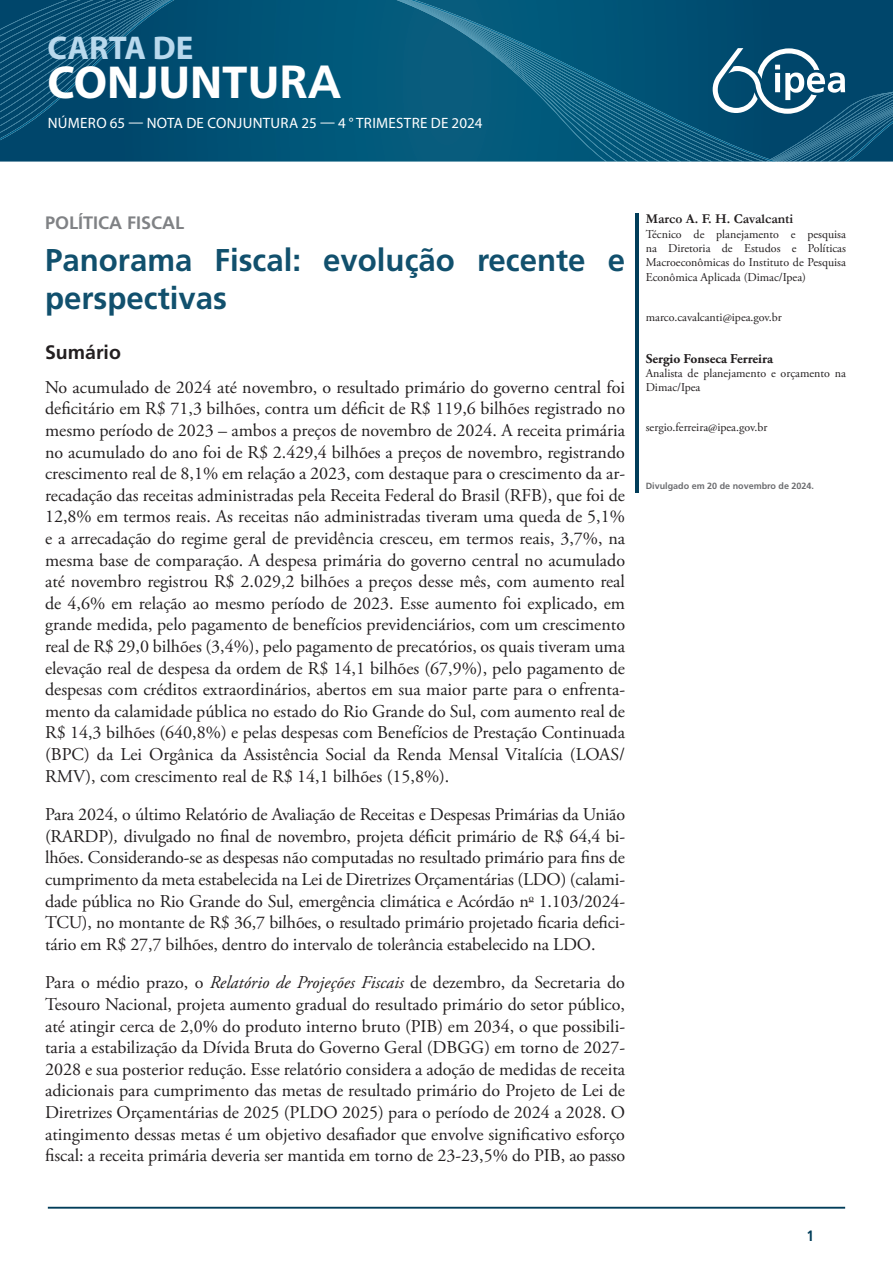
<style>
.page{position:relative;width:893px;height:1263px;background:#fff}
.page>*{position:absolute;margin:0;border:0;box-sizing:border-box;transform-origin:0 0}
.t1{font:700 46.5px "Myriad Pro";color:#fff}
.t2{font:700 33px "Myriad Pro";color:#b9d9ed}
.titulo-principal{font:700 31.5px/37.8px "Frutiger LT Pro";color:#11506d}
.t3{font:700 19.5px "Frutiger LT Pro";color:#231f20}
.corpo_de_texto{font:18px/21.6px "Adobe Garamond Pro";color:#231f20;text-align:justify}
.titulo-sessao{font:700 18px "Frutiger LT Pro";color:#808285}
.t4{font:15px "Myriad Pro";letter-spacing:.02em;color:#fff}
.t5{font:700 condensed 15px "Frutiger LT Pro";color:#013d59}
.t6{font:700 13.5px "Garamond";color:#231f20}
.nome_autor{font:700 13.5px "Adobe Garamond Pro";color:#231f20}
.cargo_autor{font:12px/14.4px "Adobe Garamond Pro";color:#231f20;text-align:justify}
.email_autor{font:12px "Adobe Garamond Pro";color:#231f20}
.Data_publicação{font:700 9px "Frutiger LT Pro";color:#6c6d70}
.s1{font-family:"Frutiger LT Pro"}
.s2{font-style:italic}
</style>
<div class="page">
<hr style="left:48px;top:1207px;width:797px;height:1px;background:#013d59">
<div style="left:777px;top:0;width:116px;height:48px;background:#00466b"></div>
<svg style="left:0;top:0;width:410px;height:162px;background:#015477"></svg>
<svg style="left:0;top:0;width:174px;height:140px;background:#084e72"></svg>
<svg style="left:410px;top:0;width:367px;height:162px;background:#095b7d"></svg>
<svg style="left:713px;top:48px;width:180px;height:114px;background:#256383"></svg>
<hr style="left:635px;top:213px;width:3px;height:280px;background:#013d59">
<h2 class="t2" style="left:48px;top:26px;width:147px">CARTA DE</h2>
<h1 class="t1" style="left:48px;top:52px;width:295px">CONJUNTU<span class="s1">RA</span></h1>
<p class="t4" style="left:48px;top:114px;width:436px">NÚMERO 65 — NOTA DE CONJUNTURA 25 — 4 ° TRIMESTRE DE 2024</p>
<p class="titulo-sessao" style="left:45px;top:212px;width:141px">POLÍTICA FISCAL</p>
<p class="titulo-principal" style="left:45px;top:241px;width:581px">Panorama Fiscal: evolução recente e perspectivas</p>
<p class="t3" style="left:45px;top:341px;width:77px">Sumário</p>
<p class="corpo_de_texto" style="left:45px;top:377px;width:582px">No acumulado de 2024 até novembro, o resultado primário do governo central foi deficitário em R$ 71,3 bilhões, contra um déficit de R$ 119,6 bilhões registrado no mesmo período de 2023 – ambos a preços de novembro de 2024. A receita primária no acumulado do ano foi de R$ 2.429,4 bilhões a preços de novembro, registrando crescimento real de 8,1% em relação a 2023, com destaque para o crescimento da ar&shy;recadação das receitas administradas pela Receita Federal do Brasil (RFB), que foi de 12,8% em termos reais. As receitas não administradas tiveram uma queda de 5,1% e a arrecadação do regime geral de previdência cresceu, em termos reais, 3,7%, na mesma base de comparação. A despesa primária do governo central no acumulado até novembro registrou R$ 2.029,2 bilhões a preços desse mês, com aumento real de 4,6% em relação ao mesmo período de 2023. Esse aumento foi explicado, em grande medida, pelo pagamento de benefícios previdenciários, com um crescimento real de R$ 29,0 bilhões (3,4%), pelo pagamento de precatórios, os quais tiveram uma elevação real de despesa da ordem de R$ 14,1 bilhões (67,9%), pelo pagamento de despesas com créditos extraordinários, abertos em sua maior parte para o enfrenta&shy;mento da calamidade pública no estado do Rio Grande do Sul, com aumento real de R$ 14,3 bilhões (640,8%) e pelas despesas com Benefícios de Prestação Continuada (BPC) da Lei Orgânica da Assistência Social da Renda Mensal Vitalícia (LOAS/ RMV), com crescimento real de R$ 14,1 bilhões (15,8%).</p>
<p class="corpo_de_texto" style="left:45px;top:804px;width:581px">Para 2024, o último Relatório de Avaliação de Receitas e Despesas Primárias da União (RARDP)<span class="s2">,</span> divulgado no final de novembro, projeta déficit primário de R$ 64,4 bi&shy;lhões. Considerando-se as despesas não computadas no resultado primário para fins de cumprimento da meta estabelecida na Lei de Diretrizes Orçamentárias (LDO) (calami&shy;dade pública no Rio Grande do Sul, emergência climática e Acórdão n<sup>o</sup> 1.103/2024- TCU), no montante de R$ 36,7 bilhões, o resultado primário projetado ficaria defici&shy;tário em R$ 27,7 bilhões, dentro do intervalo de tolerância estabelecido na LDO.</p>
<p class="corpo_de_texto" style="left:45px;top:972px;width:582px">Para o médio prazo, o <span class="s2">Relatório de Projeções Fiscais</span> de dezembro, da Secretaria do Tesouro Nacional, projeta aumento gradual do resultado primário do setor público, até atingir cerca de 2,0% do produto interno bruto (PIB) em 2034, o que possibili&shy;taria a estabilização da Dívida Bruta do Governo Geral (DBGG) em torno de 2027- 2028 e sua posterior redução. Esse relatório considera a adoção de medidas de receita adicionais para cumprimento das metas de resultado primário do Projeto de Lei de Diretrizes Orçamentárias de 2025 (PLDO 2025) para o período de 2024 a 2028. O atingimento dessas metas é um objetivo desafiador que envolve significativo esforço fiscal: a receita primária deveria ser mantida em torno de 23-23,5% do PIB, ao passo</p>
<p class="t6" style="left:646px;top:210px;width:149px">Marco A. F. H. Cavalcanti</p>
<p class="cargo_autor" style="left:646px;top:227px;width:202px">Técnico de planejamento e pesquisa na Diretoria de Estudos e Políticas Macroeconômicas do Instituto de Pesquisa Econômica Aplicada (Dimac/Ipea)</p>
<p class="email_autor" style="left:646px;top:310px;width:138px">marco.cavalcanti@ipea.gov.br</p>
<p class="nome_autor" style="left:646px;top:350px;width:129px">Sergio Fonseca Ferreira</p>
<p class="cargo_autor" style="left:646px;top:366px;width:202px">Analista de planejamento e orçamento na<br>Dimac/Ipea</p>
<p class="email_autor" style="left:646px;top:420px;width:123px">sergio.ferreira@ipea.gov.br</p>
<p class="Data_publicação" style="left:646px;top:480px;width:170px">Divulgado em 20 de novembro de 2024.</p>
<p class="t5" style="left:807px;top:1227px;width:9px">1</p>
</div>
